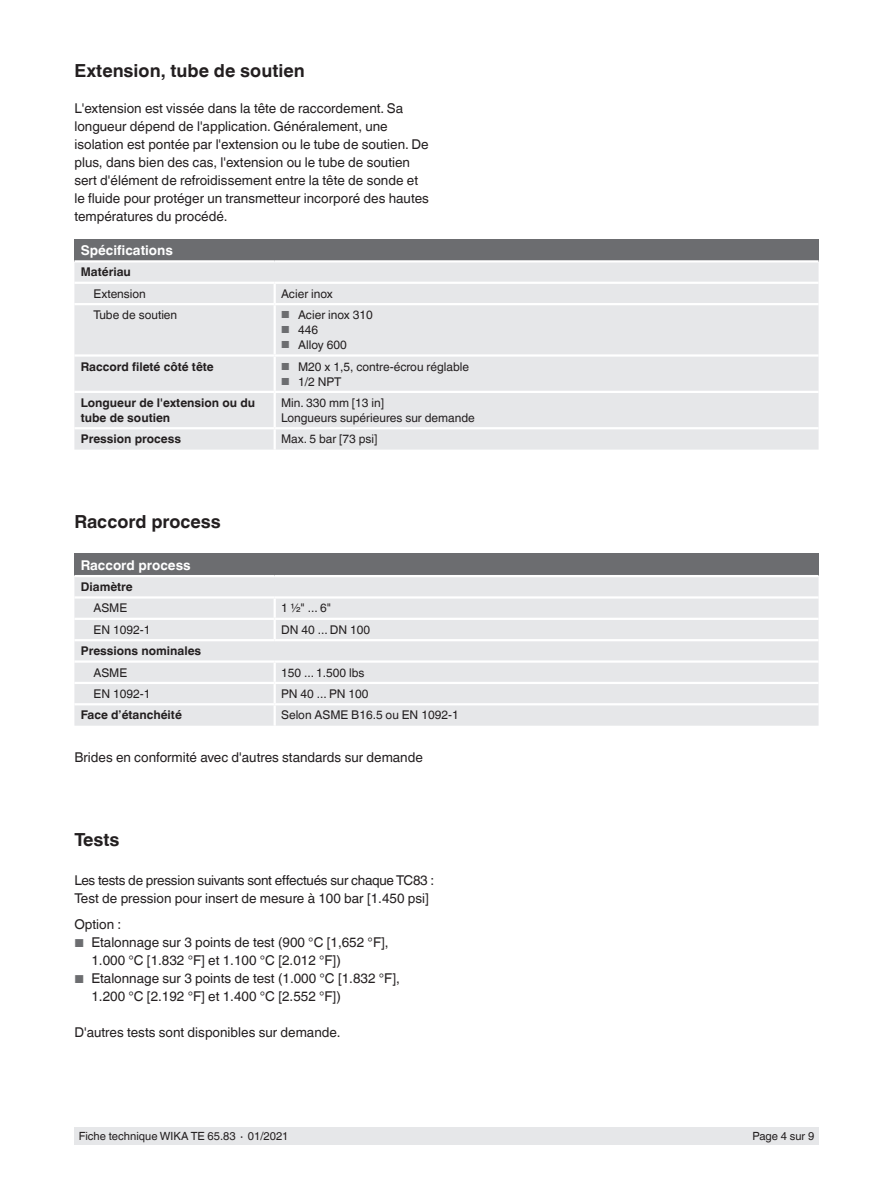
<style>
.page{position:relative;width:893px;height:1188px;background:#fff}
.page>*{position:absolute;margin:0;border:0;box-sizing:border-box;transform-origin:0 0}
.t1{font:700 18px "Helvetica World";color:#231f20}
.t2{font:13.5px/18px "Helvetica World";color:#231f20}
.t3{font:13.5px/18px "Helvetica World";letter-spacing:-.02em;color:#231f20}
.t4{font:700 13.5px "Helvetica World";color:#fff}
.t5{font:12px/15px "Helvetica World";color:#231f20}
.t6{font:700 12px/15px "Helvetica World";color:#231f20}
.t7{font:11.25px "Helvetica World";color:#231f20}
.s1{font-size:10.2px;color:#6c6d70}
.s2{font-size:11.55px;color:#6c6d70}
</style>
<div class="page">
<div style="left:74px;top:1128px;width:745px;height:17px;background:#e6e7e9"></div>
<div style="left:74px;top:554px;width:745px;height:22px;background:#6c6d70"></div>
<div style="left:74px;top:577px;width:745px;height:149px;background:#e6e7e9"></div>
<svg style="left:274px;top:599px;width:2px;height:40px"></svg>
<svg style="left:274px;top:663px;width:2px;height:40px"></svg>
<hr style="left:74px;top:703px;width:201px;height:2px;background:#fff">
<hr style="left:275px;top:703px;width:544px;height:2px;background:#fff">
<hr style="left:274px;top:705px;width:2px;height:21px;background:#fff">
<hr style="left:74px;top:575px;width:201px;height:2px;background:#fff">
<hr style="left:275px;top:575px;width:544px;height:2px;background:#fff">
<hr style="left:74px;top:596px;width:201px;height:3px;background:#fff">
<hr style="left:275px;top:596px;width:544px;height:3px;background:#fff">
<hr style="left:74px;top:639px;width:201px;height:2px;background:#fff">
<hr style="left:275px;top:639px;width:544px;height:2px;background:#fff">
<hr style="left:74px;top:660px;width:201px;height:3px;background:#fff">
<hr style="left:275px;top:660px;width:544px;height:3px;background:#fff">
<hr style="left:74px;top:618px;width:201px;height:2px;background:#fff">
<hr style="left:275px;top:618px;width:544px;height:2px;background:#fff">
<hr style="left:74px;top:682px;width:201px;height:2px;background:#fff">
<hr style="left:275px;top:682px;width:544px;height:2px;background:#fff">
<div style="left:74px;top:239px;width:745px;height:22px;background:#6c6d70"></div>
<div style="left:74px;top:263px;width:745px;height:187px;background:#e6e7e9"></div>
<svg style="left:274px;top:284px;width:2px;height:19px"></svg>
<hr style="left:274px;top:305px;width:2px;height:49px;background:#fff">
<hr style="left:74px;top:354px;width:201px;height:3px;background:#fff">
<hr style="left:275px;top:354px;width:544px;height:3px;background:#fff">
<hr style="left:274px;top:357px;width:2px;height:34px;background:#fff">
<hr style="left:74px;top:391px;width:201px;height:2px;background:#fff">
<hr style="left:275px;top:391px;width:544px;height:2px;background:#fff">
<hr style="left:274px;top:393px;width:2px;height:34px;background:#fff">
<hr style="left:274px;top:429px;width:2px;height:21px;background:#fff">
<hr style="left:74px;top:427px;width:201px;height:2px;background:#fff">
<hr style="left:275px;top:427px;width:544px;height:2px;background:#fff">
<hr style="left:74px;top:303px;width:201px;height:2px;background:#fff">
<hr style="left:275px;top:303px;width:544px;height:2px;background:#fff">
<hr style="left:74px;top:260px;width:201px;height:3px;background:#fff">
<hr style="left:275px;top:260px;width:544px;height:3px;background:#fff">
<hr style="left:74px;top:282px;width:201px;height:2px;background:#fff">
<hr style="left:275px;top:282px;width:544px;height:2px;background:#fff">
<h1 class="t1" style="left:74px;top:60px;width:232px">Extension, tube de soutien</h1>
<p class="t2" style="left:74px;top:99px;width:356px">L'extension est vissée dans la tête de raccordement. Sa longueur dépend de l'application. Généralement, une isolation est pontée par l'extension ou le tube de soutien. De plus, dans bien des cas, l'extension ou le tube de soutien sert d'élément de refroidissement entre la tête de sonde et le fluide pour protéger un transmetteur incorporé des hautes températures du procédé.</p>
<p class="t4" style="left:81px;top:242px;width:94px">Spécifications</p>
<p class="t6" style="left:81px;top:265px;width:52px">Matériau</p>
<p class="t5" style="left:94px;top:286px;width:54px">Extension</p>
<p class="t5" style="left:281px;top:286px;width:53px">Acier inox</p>
<p class="t5" style="left:94px;top:308px;width:85px">Tube de soutien</p>
<p class="t5" style="left:281px;top:307px;width:93px"><span class="s1">■</span> Acier inox 310</p>
<p class="t5" style="left:281px;top:322px;width:39px"><span class="s1">■</span> 446</p>
<p class="t5" style="left:281px;top:337px;width:67px"><span class="s1">■</span> Alloy 600</p>
<p class="t6" style="left:81px;top:359px;width:134px">Raccord fileté côté tête</p>
<p class="t5" style="left:281px;top:359px;width:189px"><span class="s1">■</span> M20 x 1,5, contre-écrou réglable</p>
<p class="t5" style="left:281px;top:374px;width:62px"><span class="s1">■</span> 1/2 NPT</p>
<p class="t6" style="left:81px;top:395px;width:176px">Longueur de l'extension ou du tube de soutien</p>
<p class="t5" style="left:281px;top:395px;width:195px">Min. 330 mm [13 in]<br>Longueurs supérieures sur demande</p>
<p class="t6" style="left:81px;top:432px;width:102px">Pression process</p>
<p class="t5" style="left:281px;top:432px;width:98px">Max. 5 bar [73 psi]</p>
<h1 class="t1" style="left:74px;top:512px;width:148px">Raccord process</h1>
<p class="t4" style="left:81px;top:557px;width:111px">Raccord process</p>
<p class="t6" style="left:81px;top:579px;width:53px">Diamètre</p>
<p class="t5" style="left:94px;top:601px;width:35px">ASME</p>
<p class="t5" style="left:281px;top:601px;width:51px">1 ½" ... 6"</p>
<p class="t5" style="left:94px;top:622px;width:58px">EN 1092-1</p>
<p class="t5" style="left:281px;top:622px;width:91px">DN 40 ... DN 100</p>
<p class="t6" style="left:81px;top:644px;width:122px">Pressions nominales</p>
<p class="t5" style="left:94px;top:665px;width:35px">ASME</p>
<p class="t5" style="left:281px;top:665px;width:85px">150 ... 1.500 lbs</p>
<p class="t5" style="left:94px;top:686px;width:58px">EN 1092-1</p>
<p class="t5" style="left:281px;top:686px;width:89px">PN 40 ... PN 100</p>
<p class="t6" style="left:81px;top:708px;width:103px">Face d’étanchéité</p>
<p class="t5" style="left:281px;top:708px;width:179px">Selon ASME B16.5 ou EN 1092-1</p>
<p class="t2" style="left:74px;top:748px;width:350px">Brides en conformité avec d'autres standards sur demande</p>
<h1 class="t1" style="left:74px;top:829px;width:47px">Tests</h1>
<p class="t3" style="left:74px;top:871px;width:361px">Les tests de pression suivants sont effectués sur chaque TC83 :<br>Test de pression pour insert de mesure à 100 bar [1.450 psi]</p>
<p class="t2" style="left:74px;top:916px;width:48px">Option :</p>
<p class="t2" style="left:91px;top:934px;width:299px;text-indent:-17px"><span class="s2">■</span> Etalonnage sur 3 points de test (900 °C [1,652 °F],<br>1.000 °C [1.832 °F] et 1.100 °C [2.012 °F])</p>
<p class="t2" style="left:91px;top:970px;width:310px;text-indent:-17px"><span class="s2">■</span> Etalonnage sur 3 points de test (1.000 °C [1.832 °F],<br>1.200 °C [2.192 °F] et 1.400 °C [2.552 °F])</p>
<p class="t2" style="left:74px;top:1024px;width:268px">D'autres tests sont disponibles sur demande.</p>
<p class="t7" style="left:79px;top:1130px;width:211px">Fiche technique WIKA TE 65.83 ∙ 01/2021</p>
<p class="t7" style="left:753px;top:1130px;width:63px">Page 4 sur 9</p>
</div>
